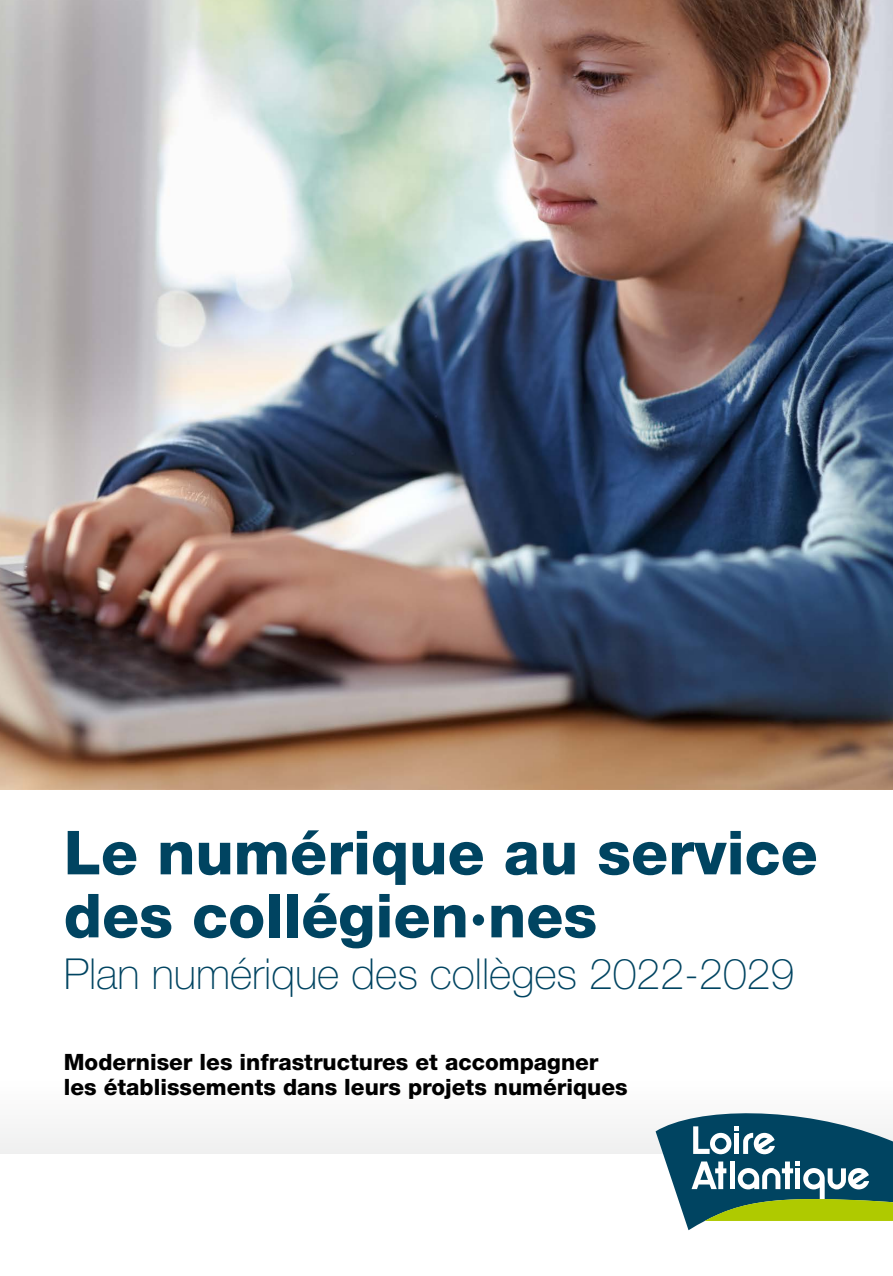
<style>
.page{position:relative;width:893px;height:1276px;background:#fff}
.page>*{position:absolute;margin:0;border:0;box-sizing:border-box;transform-origin:0 0}
.t1{font:800 60.75px/63px "Helvetica Neue LT Std";color:#004461}
.t2{font:100 42.75px "Helvetica Neue LT Std";color:#004461}
.t3{font:800 22.5px/24.8px "Helvetica Neue LT Std";color:#000}
</style>
<div class="page">
<svg style="left:656px;top:1113px;width:237px;height:117px"></svg>
<img style="left:0;top:0;width:893px;height:789px">
<h1 class="t1" style="left:64px;top:821px;width:755px">Le numérique au service des collégien·nes</h1>
<h2 class="t2" style="left:64px;top:949px;width:732px">Plan numérique des collèges 2022-2029</h2>
<p class="t3" style="left:64px;top:1050px;width:565px">Moderniser les infrastructures et accompagner les établissements dans leurs projets numériques</p>
</div>
